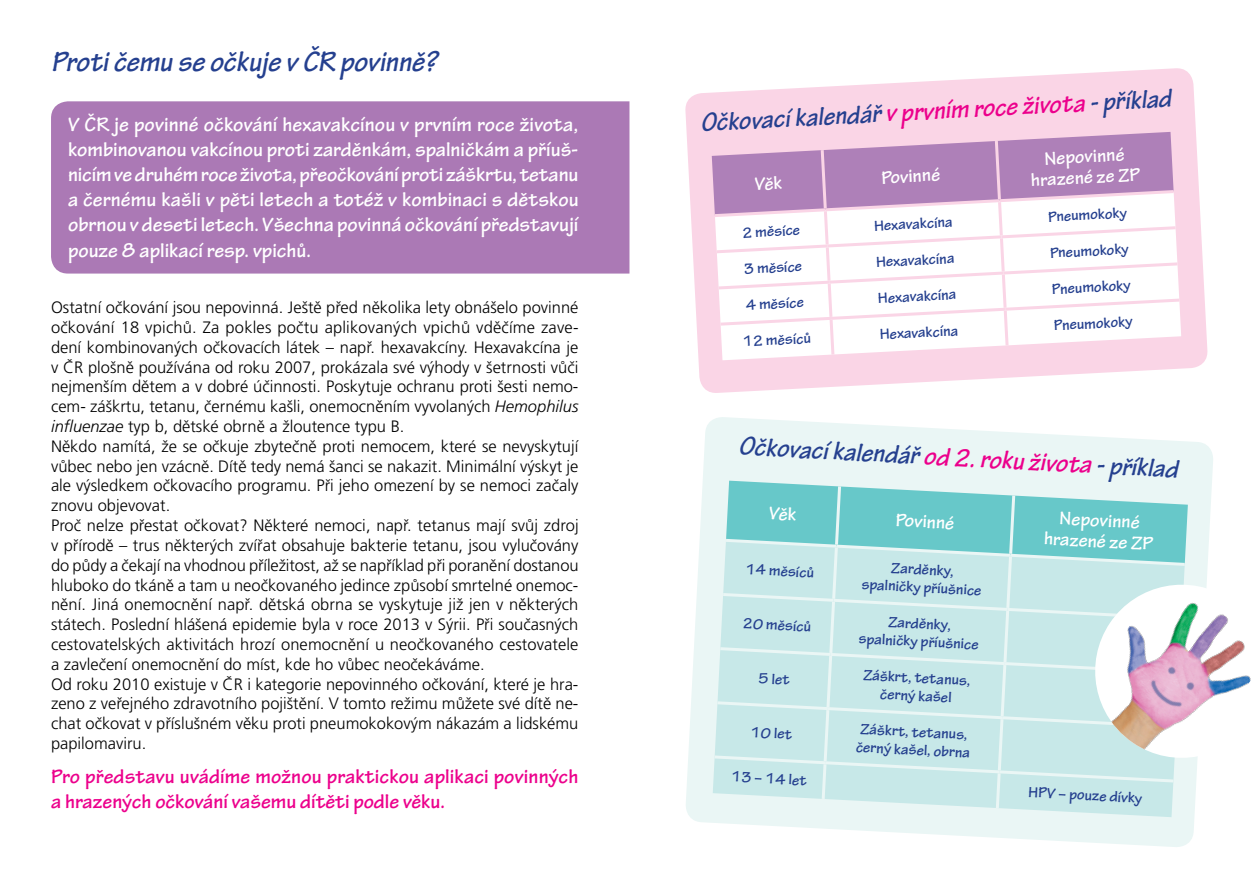
<style>
.page{position:relative;width:1259px;height:893px;background:#fff}
.page>*{position:absolute;margin:0;border:0;box-sizing:border-box;transform-origin:0 0}
.t1{font:italic 700 30px "Tekton Pro";color:#25408f}
.t2{font:italic 700 27px "Tekton Pro";color:#25408f}
.t3{font:700 21px/25.2px "Tekton Pro";color:#fff;text-align:justify}
.t4{font:700 21px/25.2px "Tekton Pro";color:#ec008c}
.t5{font:700 19.5px/21px "Tekton Pro";color:#fff;text-align:center}
.t6{font:300 16.5px/19.8px "Frutiger CE";color:#000}
.t7{font:700 15.75px/18px "Tekton Pro";color:#25408f;text-align:center}
.s1{font-style:italic}
.s2{color:#ec008c}
</style>
<div class="page">
<div style="left:51px;top:101px;width:578px;height:173px;background:#ab79b5"></div>
<svg style="left:685px;top:68px;width:523px;height:325px;fill:#fad5e6"></svg>
<svg style="left:686px;top:417px;width:527px;height:430px;fill:#eaf6f5"></svg>
<svg style="left:713px;top:811px;width:471px;height:6px;background:#e5f4f3"></svg>
<svg style="left:712px;top:132px;width:470px;height:226px"></svg>
<svg style="left:711px;top:481px;width:540px;height:330px;background:#c3e4e5"></svg>
<h1 class="t1" style="left:51px;top:44px;width:387px">Proti čemu se očkuje v ČR povinně?</h1>
<p class="t3" style="left:68px;top:112px;width:512px">V ČR je povinné očkování hexavakcínou v prvním roce života, kombinovanou vakcínou proti zarděnkám, spalničkám a příuš&shy;nicím ve druhém roce života, přeočkování proti záškrtu, tetanu a černému kašli v pěti letech a totéž v kombinaci s dětskou obrnou v deseti letech. Všechna povinná očkování představují pouze 8 aplikací resp. vpichů.</p>
<p class="t6" style="left:51px;top:298px;width:529px">Ostatní očkování jsou nepovinná. Ještě před několika lety obnášelo povinné očkování 18 vpichů. Za pokles počtu aplikovaných vpichů vděčíme zave&shy;dení kombinovaných očkovacích látek – např. hexavakcíny. Hexavakcína je v ČR plošně používána od roku 2007, prokázala své výhody v šetrnosti vůči nejmenším dětem a v dobré účinnosti. Poskytuje ochranu proti šesti nemo&shy;cem- záškrtu, tetanu, černému kašli, onemocněním vyvolaných <span class="s1">Hemophilus influenzae</span> typ b, dětské obrně a žloutence typu B.<br>Někdo namítá, že se očkuje zbytečně proti nemocem, které se nevyskytují vůbec nebo jen vzácně. Dítě tedy nemá šanci se nakazit. Minimální výskyt je ale výsledkem očkovacího programu. Při jeho omezení by se nemoci začaly znovu objevovat.<br>Proč nelze přestat očkovat? Některé nemoci, např. tetanus mají svůj zdroj v přírodě – trus některých zvířat obsahuje bakterie tetanu, jsou vylučovány do půdy a čekají na vhodnou příležitost, až se například při poranění dostanou hluboko do tkáně a tam u neočkovaného jedince způsobí smrtelné onemoc&shy;nění. Jiná onemocnění např. dětská obrna se vyskytuje již jen v některých státech. Poslední hlášená epidemie byla v roce 2013 v Sýrii. Při současných cestovatelských aktivitách hrozí onemocnění u neočkovaného cestovatele a zavlečení onemocnění do míst, kde ho vůbec neočekáváme.<br>Od roku 2010 existuje v ČR i kategorie nepovinného očkování, které je hra&shy;zeno z veřejného zdravotního pojištění. V tomto režimu můžete své dítě ne&shy;chat očkovat v příslušném věku proti pneumokokovým nákazám a lidskému papilomaviru.</p>
<p class="t4" style="left:51px;top:764px;width:529px">Pro představu uvádíme možnou praktickou aplikaci povinných a hrazených očkování vašemu dítěti podle věku.</p>
<h2 class="t2" style="left:700px;top:107px;width:473px;rotate:-3deg">Očkovací kalendář <span class="s2">v prvním roce života</span> - příklad</h2>
<p class="t7" style="left:741px;top:224px;width:60px;rotate:-3deg">2 měsíce</p>
<p class="t7" style="left:743px;top:260px;width:60px;rotate:-3deg">3 měsíce</p>
<p class="t7" style="left:745px;top:296px;width:60px;rotate:-3deg">4 měsíce</p>
<p class="t7" style="left:742px;top:333px;width:70px;rotate:-3deg">12 měsíců</p>
<p class="t5" style="left:881px;top:167px;width:60px;rotate:-3deg">Povinné</p>
<p class="t7" style="left:873px;top:217px;width:80px;rotate:-3deg">Hexavakcína</p>
<p class="t7" style="left:875px;top:253px;width:80px;rotate:-3deg">Hexavakcína</p>
<p class="t7" style="left:877px;top:289px;width:80px;rotate:-3deg">Hexavakcína</p>
<p class="t7" style="left:879px;top:326px;width:80px;rotate:-3deg">Hexavakcína</p>
<p class="t5" style="left:1029px;top:149px;width:111px;rotate:-3deg">Nepovinné hrazené ze ZP</p>
<p class="t7" style="left:1047px;top:208px;width:80px;rotate:-3deg">Pneumokoky</p>
<p class="t7" style="left:1049px;top:244px;width:80px;rotate:-3deg">Pneumokoky</p>
<p class="t7" style="left:1051px;top:280px;width:80px;rotate:-3deg">Pneumokoky</p>
<p class="t7" style="left:1053px;top:316px;width:80px;rotate:-3deg">Pneumokoky</p>
<h2 class="t2" style="left:740px;top:430px;width:441px;rotate:3deg">Očkovací kalendář <span class="s2">od 2. roku života</span> - příklad</h2>
<p class="t5" style="left:896px;top:510px;width:60px;rotate:3deg">Povinné</p>
<p class="t5" style="left:1045px;top:507px;width:111px;rotate:3deg">Nepovinné hrazené ze ZP</p>
<p class="t7" style="left:746px;top:560px;width:70px;rotate:3deg">14 měsíců</p>
<p class="t7" style="left:863px;top:557px;width:121px;rotate:3deg">Zarděnky, spalničky příušnice</p>
<p class="t7" style="left:743px;top:614px;width:70px;rotate:3deg">20 měsíců</p>
<p class="t7" style="left:860px;top:611px;width:121px;rotate:3deg">Zarděnky, spalničky příušnice</p>
<p class="t7" style="left:759px;top:669px;width:33px;rotate:3deg">5 let</p>
<p class="t7" style="left:863px;top:666px;width:109px;rotate:3deg">Záškrt, tetanus, černý kašel</p>
<p class="t7" style="left:751px;top:723px;width:43px;rotate:3deg">10 let</p>
<p class="t7" style="left:857px;top:720px;width:116px;text-align:left;rotate:3deg">Záškrt, tetanus, černý kašel, obrna</p>
<p class="t7" style="left:731px;top:768px;width:77px;rotate:3deg">13 – 14 let</p>
<p class="t7" style="left:1029px;top:783px;width:115px;rotate:3deg">HPV – pouze dívky</p>
</div>
